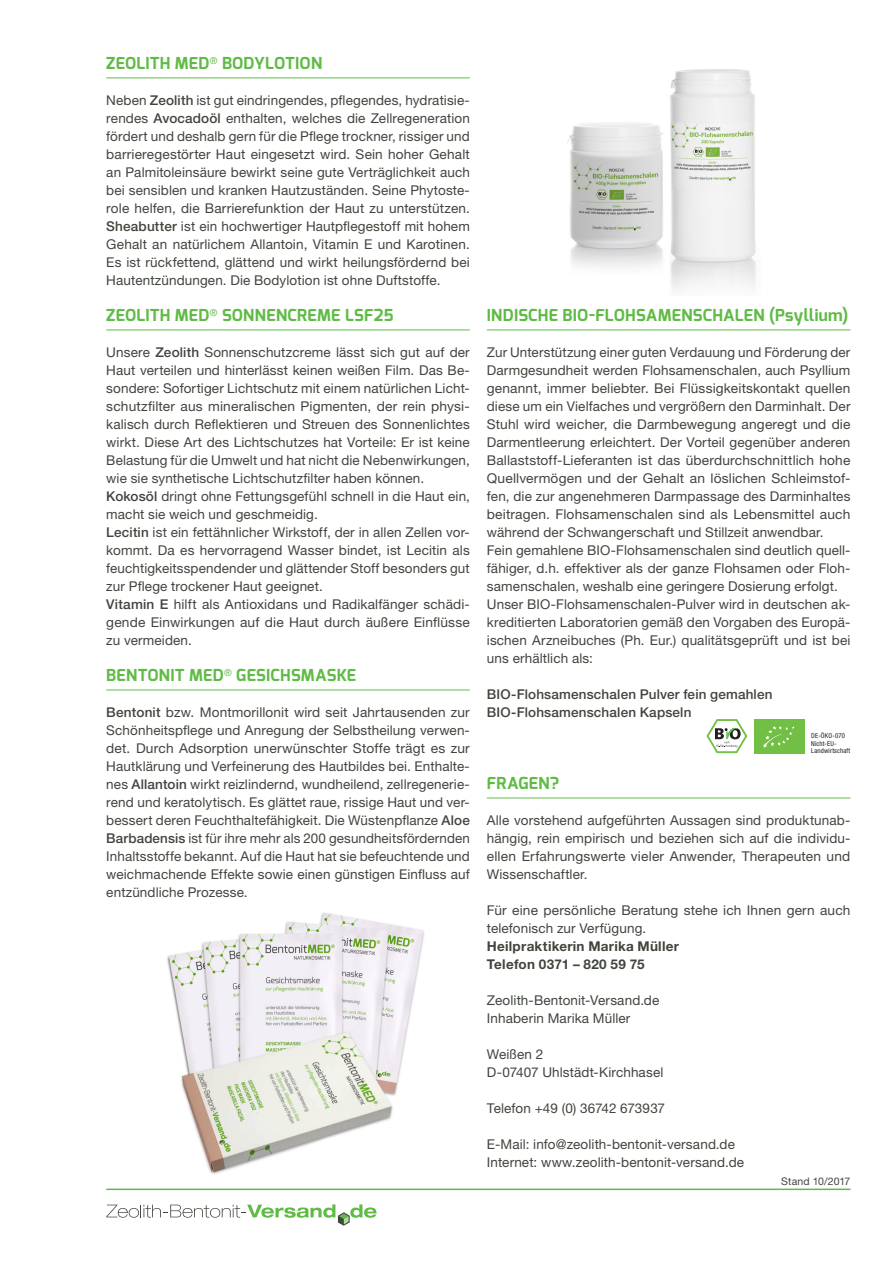
<style>
.page{position:relative;width:893px;height:1263px;background:#fff}
.page>*{position:absolute;margin:0;border:0;box-sizing:border-box;transform-origin:0 0}
.t1{font:700 16.5px "Exo";letter-spacing:.015em;color:#60bb46}
.t2{font:13.5px/18px "Helvetica Neue LT Std";letter-spacing:.01em;color:#40453d}
.t3{font:500 13.5px/18px "Helvetica Neue LT Std";letter-spacing:.01em;color:#40453d}
.t4{font:700 13.5px/18px "Helvetica Neue LT Std";letter-spacing:.02em;color:#40453d}
.t5{font:10.5px "Helvetica Neue LT Std";letter-spacing:.01em;color:#40453d}
.t6{font:condensed 6.75px/7.5px "Helvetica Neue LT Std";letter-spacing:.02em;color:#231f20}
.s1{font-weight:500}
</style>
<div class="page">
<img style="left:167px;top:912px;width:257px;height:262px">
<img style="left:670px;top:69px;width:86px;height:222px">
<img style="left:567px;top:122px;width:96px;height:146px">
<svg style="left:106px;top:1204px;width:271px;height:22px"></svg>
<hr style="left:106px;top:1188px;width:744px;height:2px;background:#60bb46">
<hr style="left:106px;top:78px;width:364px;height:1px;background:#60bb46">
<hr style="left:106px;top:330px;width:364px;height:1px;background:#60bb46">
<hr style="left:106px;top:690px;width:364px;height:1px;background:#60bb46">
<hr style="left:487px;top:330px;width:363px;height:1px;background:#60bb46">
<div style="left:754px;top:719px;width:51px;height:34px;background:#71bf44"></div>
<svg style="left:763px;top:726px;width:31px;height:22px"></svg>
<svg style="left:706px;top:719px;width:41px;height:34px"></svg>
<hr style="left:487px;top:798px;width:363px;height:1px;background:#60bb46">
<p class="t1" style="left:106px;top:52px;width:216px">ZEOLITH MED<sup>®</sup> BODYLOTION</p>
<p class="t2" style="left:106px;top:91px;width:365px;text-align:justify">Neben <span class="s1">Zeolith</span> ist gut eindringendes, pflegendes, hydratisie&shy;rendes <span class="s1">Avocadoöl</span> enthalten, welches die Zellregeneration fördert und deshalb gern für die Pflege trockner, rissiger und barrieregestörter Haut eingesetzt wird. Sein hoher Gehalt an Palmitoleinsäure bewirkt seine gute Verträglichkeit auch bei sensiblen und kranken Hautzuständen. Seine Phytoste&shy;role helfen, die Barrierefunktion der Haut zu unterstützen.<br><span class="s1">Sheabutter</span> ist ein hochwertiger Hautpflegestoff mit hohem Gehalt an natürlichem Allantoin, Vitamin E und Karotinen.<br>Es ist rückfettend, glättend und wirkt heilungsfördernd bei Hautentzündungen. Die Bodylotion ist ohne Duftstoffe.</p>
<p class="t1" style="left:106px;top:304px;width:289px">ZEOLITH MED<sup>®</sup> SONNENCREME LSF25</p>
<p class="t2" style="left:106px;top:343px;width:365px">Unsere <span class="s1">Zeolith</span> Sonnenschutzcreme lässt sich gut auf der Haut verteilen und hinterlässt keinen weißen Film. Das Be&shy;sondere: Sofortiger Lichtschutz mit einem natürlichen Licht&shy;schutzfilter aus mineralischen Pigmenten, der rein physi&shy;kalisch durch Reflektieren und Streuen des Sonnenlichtes wirkt. Diese Art des Lichtschutzes hat Vorteile: Er ist keine Belastung für die Umwelt und hat nicht die Nebenwirkungen, wie sie synthetische Lichtschutzfilter haben können.<br><span class="s1">Kokosöl</span> dringt ohne Fettungsgefühl schnell in die Haut ein, macht sie weich und geschmeidig.<br><span class="s1">Lecitin</span> ist ein fettähnlicher Wirkstoff, der in allen Zellen vor&shy;kommt. Da es hervorragend Wasser bindet, ist Lecitin als feuchtigkeitsspendender und glättender Stoff besonders gut zur Pflege trockener Haut geeignet.<br><span class="s1">Vitamin E</span> hilft als Antioxidans und Radikalfänger schädi&shy;gende Einwirkungen auf die Haut durch äußere Einflüsse zu vermeiden.</p>
<p class="t1" style="left:106px;top:664px;width:251px">BENTONIT MED<sup>®</sup> GESICHSMASKE</p>
<p class="t2" style="left:106px;top:703px;width:365px;text-align:justify"><span class="s1">Bentonit</span> bzw. Montmorillonit wird seit Jahrtausenden zur Schönheitspflege und Anregung der Selbstheilung verwen&shy;det. Durch Adsorption unerwünschter Stoffe trägt es zur Hautklärung und Verfeinerung des Hautbildes bei. Enthalte&shy;nes <span class="s1">Allantoin</span> wirkt reizlindernd, wundheilend, zellregenerie&shy;rend und keratolytisch. Es glättet raue, rissige Haut und ver&shy;bessert deren Feuchthaltefähigkeit. Die Wüstenpflanze <span class="s1">Aloe Barbadensis</span> ist für ihre mehr als 200 gesundheitsfördernden Inhaltsstoffe bekannt. Auf die Haut hat sie befeuchtende und weichmachende Effekte sowie einen günstigen Einfluss auf entzündliche Prozesse.</p>
<p class="t1" style="left:487px;top:304px;width:130px">INDISCHE BIO-FLOHSA</p>
<p class="t1" style="left:658px;top:304px;width:47px">MENSCHALE</p>
<p class="t1" style="left:753px;top:304px;width:97px">N (PSYLLIUM)</p>
<p class="t2" style="left:487px;top:343px;width:365px">Zur Unterstützung einer guten Verdauung und Förderung der Darmgesundheit werden Flohsamenschalen, auch Psyllium genannt, immer beliebter. Bei Flüssigkeitskontakt quellen diese um ein Vielfaches und vergrößern den Darminhalt. Der Stuhl wird weicher, die Darmbewegung angeregt und die Darmentleerung erleichtert. Der Vorteil gegenüber anderen Ballaststoff-Lieferanten ist das überdurchschnittlich hohe Quellvermögen und der Gehalt an löslichen Schleimstof&shy;fen, die zur angenehmeren Darmpassage des Darminhaltes beitragen. Flohsamenschalen sind als Lebensmittel auch während der Schwangerschaft und Stillzeit anwendbar.<br>Fein gemahlene BIO-Flohsamenschalen sind deutlich quell&shy;fähiger, d.h. effektiver als der ganze Flohsamen oder Floh&shy;samenschalen, weshalb eine geringere Dosierung erfolgt.<br>Unser BIO-Flohsamenschalen-Pulver wird in deutschen ak&shy;kreditierten Laboratorien gemäß den Vorgaben des Europä&shy;ischen Arzneibuches (Ph. Eur.) qualitätsgeprüft und ist bei uns erhältlich als:</p>
<p class="t3" style="left:487px;top:685px;width:287px">BIO-Flohsamenschalen Pulver fein gemahlen<br>BIO-Flohsamenschalen Kapseln</p>
<p class="t6" style="left:811px;top:732px;width:41px">DE-ÖKO-070<br>Nicht-EU-<br>Landwirtschaft</p>
<p class="t1" style="left:487px;top:772px;width:74px">FRAGEN?</p>
<p class="t2" style="left:487px;top:811px;width:365px;text-align:justify">Alle vorstehend aufgeführten Aussagen sind produktunab&shy;hängig, rein empirisch und beziehen sich auf die individu&shy;ellen Erfahrungswerte vieler Anwender, Therapeuten und Wissenschaftler.</p>
<p class="t2" style="left:487px;top:901px;width:365px">Für eine persönliche Beratung stehe ich Ihnen gern auch telefonisch zur Verfügung.</p>
<p class="t4" style="left:487px;top:937px;width:194px">Heilpraktikerin Marika Müller<br>Telefon 0371 – 820 59 75</p>
<p class="t2" style="left:487px;top:991px;width:174px">Zeolith-Bentonit-Versand.de<br>Inhaberin Marika Müller</p>
<p class="t2" style="left:487px;top:1045px;width:178px">Weißen 2<br>D-07407 Uhlstädt-Kirchhasel</p>
<p class="t2" style="left:487px;top:1099px;width:180px">Telefon +49 (0) 36742 673937</p>
<p class="t2" style="left:487px;top:1135px;width:259px">E-Mail: info@zeolith-bentonit-versand.de<br>Internet: www.zeolith-bentonit-versand.de</p>
<p class="t5" style="left:781px;top:1175px;width:71px">Stand 10/2017</p>
</div>
